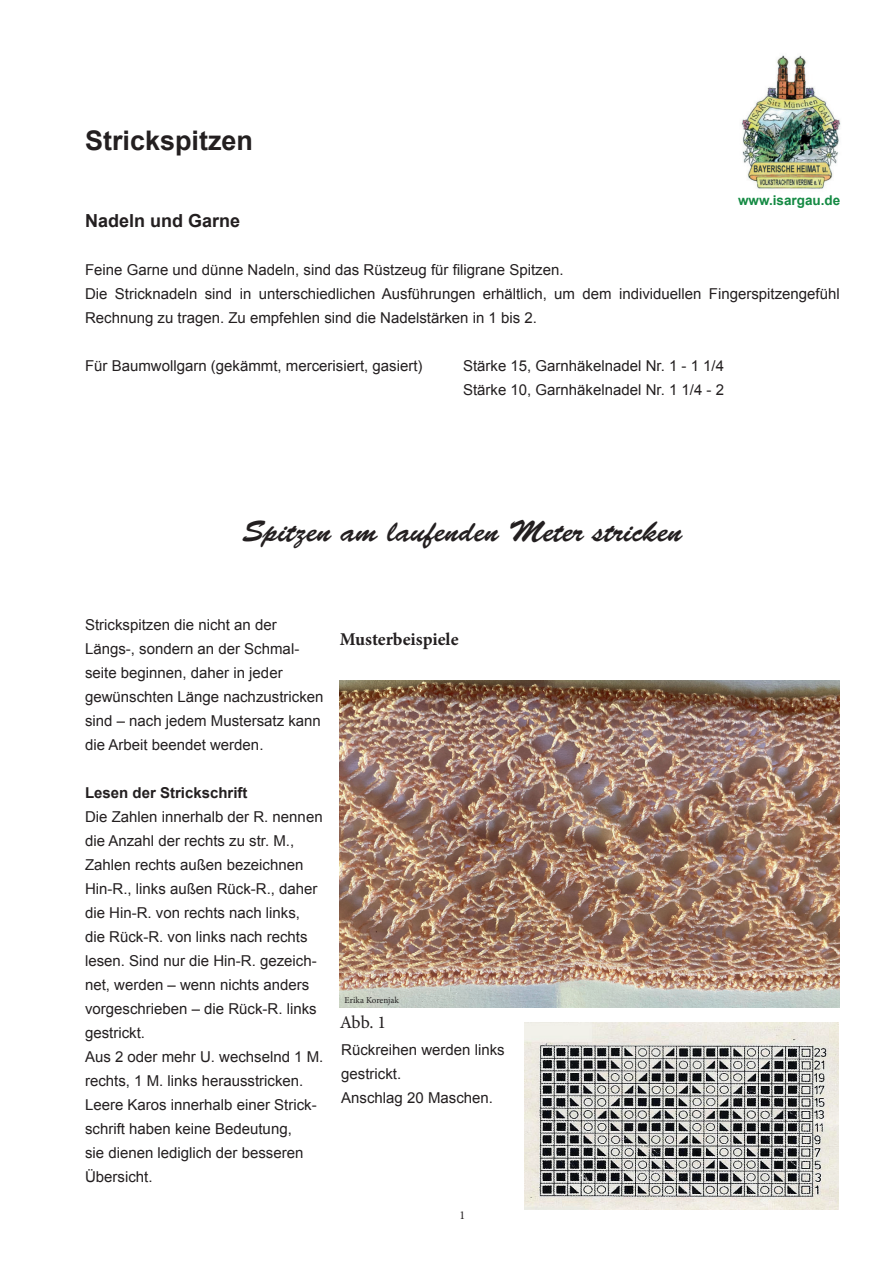
<style>
.page{position:relative;width:893px;height:1263px;background:#fff}
.page>*{position:absolute;margin:0;border:0;box-sizing:border-box;transform-origin:0 0}
.t1{font:30px "Brush Script Std";color:#231f20}
.t2{font:700 27px "Arial";color:#231f20}
.t3{font:700 18px "Minion Pro";letter-spacing:-.005em;color:#231f20}
.t4{font:700 18px "Arial";color:#231f20}
.t5{font:18px "Minion Pro";color:#231f20}
.t6{font:15px/24px "Arial";color:#231f20}
.t7{font:700 15px "Arial";color:#231f20}
.t8{font:700 13.5px "Arial";color:#148a43}
.t9{font:12px "Minion Pro";color:#231f20}
.t10{font:9px "Minion Pro";color:#231f20}
</style>
<div class="page">
<img style="left:741px;top:55px;width:100px;height:134px">
<img style="left:340px;top:680px;width:499px;height:327px">
<img style="left:525px;top:1023px;width:314px;height:187px">
<h2 class="t2" style="left:85px;top:123px;width:170px">Strickspitzen</h2>
<p class="t8" style="left:738px;top:191px;width:104px">www.isargau.de</p>
<p class="t4" style="left:85px;top:208px;width:157px">Nadeln und Garne</p>
<p class="t6" style="left:85px;top:258px;width:756px">Feine Garne und dünne Nadeln, sind das Rüstzeug für filigrane Spitzen.<br>Die Stricknadeln sind in unterschiedlichen Ausführungen erhältlich, um dem individuellen Fingerspitzengefühl<br>Rechnung zu tragen. Zu empfehlen sind die Nadelstärken in 1 bis 2.</p>
<p class="t6" style="left:85px;top:354px;width:339px">Für Baumwollgarn (gekämmt, mercerisiert, gasiert)</p>
<p class="t6" style="left:463px;top:354px;width:262px">Stärke 15, Garnhäkelnadel Nr. 1 - 1 1/4<br>Stärke 10, Garnhäkelnadel Nr. 1 1/4 - 2</p>
<h1 class="t1" style="left:243px;top:515px;width:441px">Spitzen am laufenden Meter stricken</h1>
<p class="t6" style="left:85px;top:612px;width:240px">Strickspitzen die nicht an der<br>Längs-, sondern an der Schmal&shy;seite beginnen, daher in jeder gewünschten Länge nachzustricken sind – nach jedem Mustersatz kann die Arbeit beendet werden.</p>
<p class="t7" style="left:85px;top:782px;width:164px">Lesen der Strickschrift</p>
<p class="t6" style="left:85px;top:804px;width:240px">Die Zahlen innerhalb der R. nennen die Anzahl der rechts zu str. M.,<br>Zahlen rechts außen bezeichnen<br>Hin-R., links außen Rück-R., daher die Hin-R. von rechts nach links, die Rück-R. von links nach rechts lesen. Sind nur die Hin-R. gezeich&shy;net, werden – wenn nichts anders vorgeschrieben – die Rück-R. links gestrickt.<br>Aus 2 oder mehr U. wechselnd 1 M. rechts, 1 M. links herausstricken.<br>Leere Karos innerhalb einer Strick&shy;schrift haben keine Bedeutung,<br>sie dienen lediglich der besseren<br>Übersicht.</p>
<p class="t3" style="left:340px;top:626px;width:120px">Musterbeispiele</p>
<p class="t10" style="left:345px;top:994px;width:56px">Erika Korenjak</p>
<p class="t5" style="left:340px;top:1010px;width:48px">Abb. 1</p>
<p class="t6" style="left:341px;top:1038px;width:165px">Rückreihen werden links gestrickt.<br>Anschlag 20 Maschen.</p>
<p class="t9" style="left:460px;top:1207px;width:7px">1</p>
</div>
